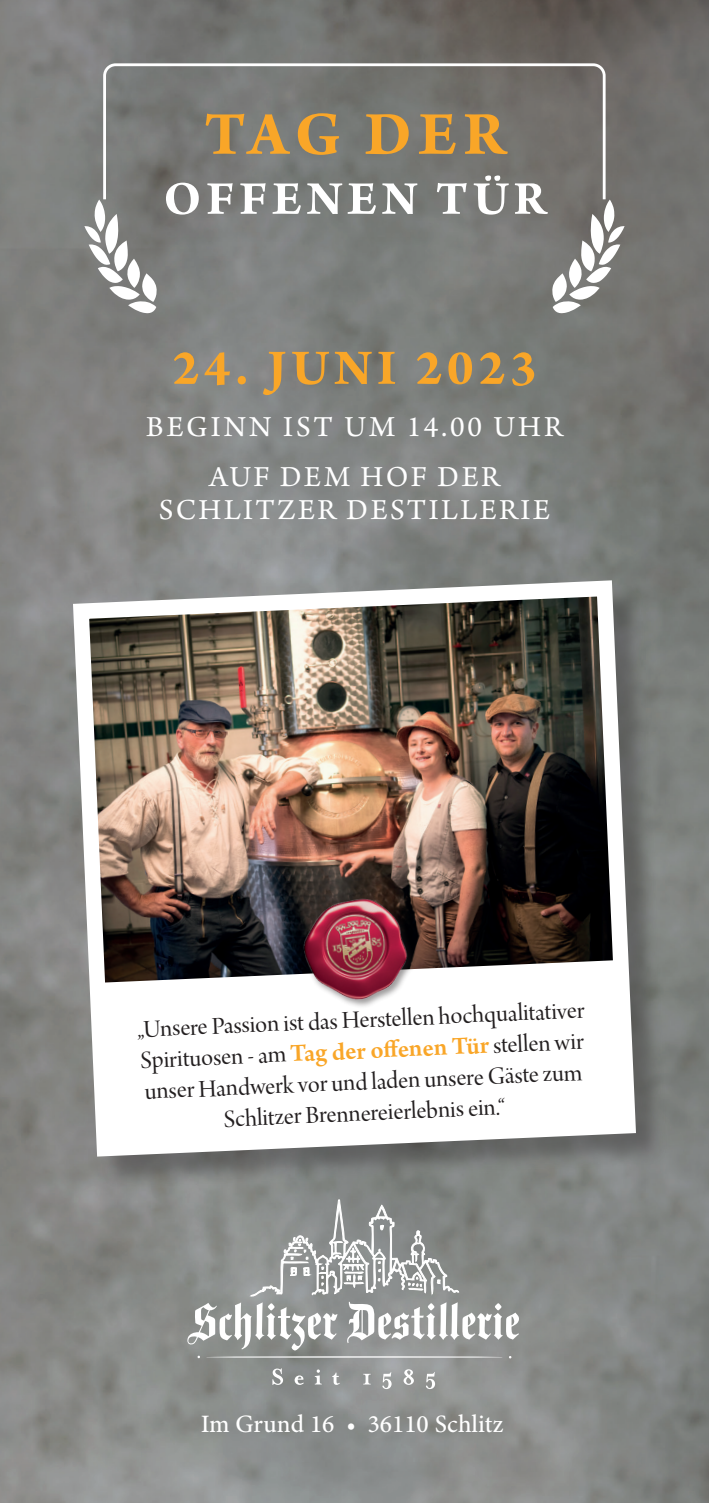
<style>
.page{position:relative;width:709px;height:1503px;background:#fff}
.page>*{position:absolute;margin:0;border:0;box-sizing:border-box;transform-origin:0 0}
.t1{font:700 65px "Arno Pro";letter-spacing:.095em;color:#f9a628}
.t2{font:700 52.75px "Arno Pro";letter-spacing:.09em;color:#f9a628}
.t3{font:700 50px "Arno Pro";letter-spacing:.1em;color:#fff}
.t4{font:30.5px/50px "Arno Pro";letter-spacing:.08em;color:#fff;text-align:center}
.t5{font:25.75px/31px "Arno Pro Display";color:#231f20;text-align:center}
.t6{font:25px "Minion Variable Concept";color:#fff}
.s1{font-family:"Arno Pro";font-weight:600;color:#f9a628}
</style>
<div class="page">
<img style="left:0;top:0;width:709px;height:1502px">
<svg style="left:84px;top:200px;width:73px;height:113px"></svg>
<svg style="left:552px;top:200px;width:72px;height:113px"></svg>
<svg style="left:102px;top:62px;width:505px;height:140px;background:#797977"></svg>
<svg style="left:187px;top:1198px;width:332px;height:160px;background:#9c9f9e"></svg>
<svg style="left:272px;top:1368px;width:163px;height:21px;background:#9fa1a0"></svg>
<div style="left:77px;top:584px;width:591px;height:604px;background:#231f20;opacity:.35"></div>
<img style="left:65px;top:572px;width:579px;height:592px">
<img style="left:291px;top:888px;width:127px;height:127px">
<h1 class="t1" style="left:204px;top:96px;width:302px">TAG DER</h1>
<h3 class="t3" style="left:163px;top:170px;width:383px">OFFENEN TÜR</h3>
<h2 class="t2" style="left:172px;top:337px;width:366px">24. JUNI 2023</h2>
<p class="t4" style="left:146px;top:403px;width:418px">BEGINN IST UM 14.00 UHR<br>AUF DEM HOF DER</p>
<p class="t4" style="left:159px;top:487px;width:392px">SCHLITZER DESTILLERIE</p>
<p class="t5" style="left:136px;top:1017px;width:449px;rotate:-3deg">„Unsere Passion ist das Herstellen hochqualitativer Spirituosen - am <span class="s1">Tag der off enen Tür</span> stellen wir unser Handwerk vor und laden unsere Gäste zum Schlitzer Brennereierlebnis ein.“</p>
<p class="t6" style="left:201px;top:1406px;width:304px">Im Grund 16 • 36110 Schlitz</p>
</div>
